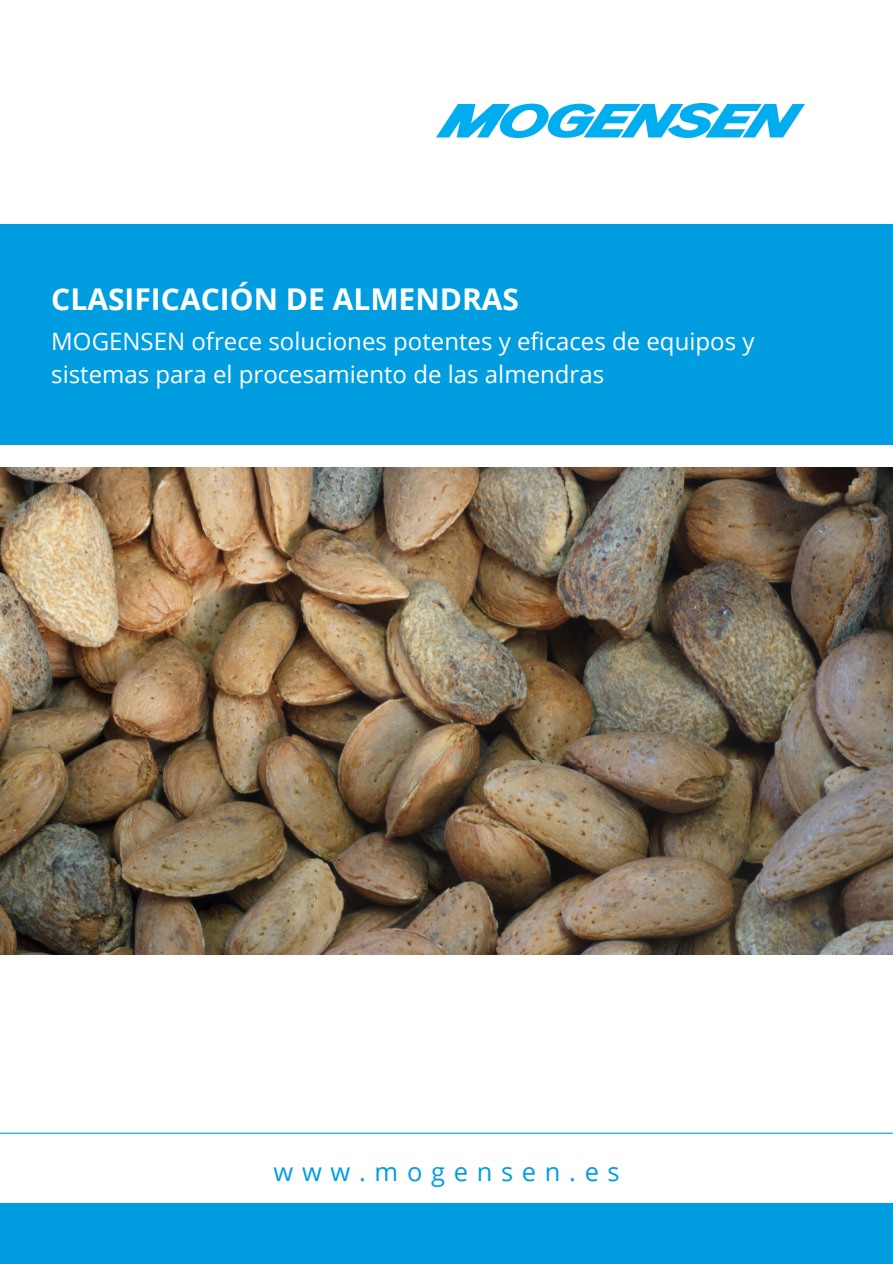
<style>
.page{position:relative;width:893px;height:1264px;background:#fff}
.page>*{position:absolute;margin:0;border:0;box-sizing:border-box;transform-origin:0 0}
.t1{font:700 30px "Open Sans";color:#fff}
.t2{font:25.5px "Open Sans";letter-spacing:.34em;color:#009ee0}
.t3{font:24px/32.7px "Open Sans";color:#fff}
</style>
<div class="page">
<img style="left:0;top:468px;width:892px;height:486px">
<div style="left:0;top:224px;width:892px;height:221px;background:#009ee0"></div>
<div style="left:0;top:1203px;width:892px;height:60px;background:#009ee0"></div>
<img style="left:436px;top:103px;width:368px;height:34px">
<hr style="left:0;top:1132px;width:892px;height:1px;background:#009ee0">
<p class="t1" style="left:51px;top:278px;width:469px">CLASIFICACIÓN DE ALMENDRAS</p>
<p class="t3" style="left:51px;top:324px;width:704px">MOGENSEN ofrece soluciones potentes y eficaces de equipos y sistemas para el procesamiento de las almendras</p>
<p class="t2" style="left:273px;top:1153px;width:347px">www.mogensen.es</p>
</div>
